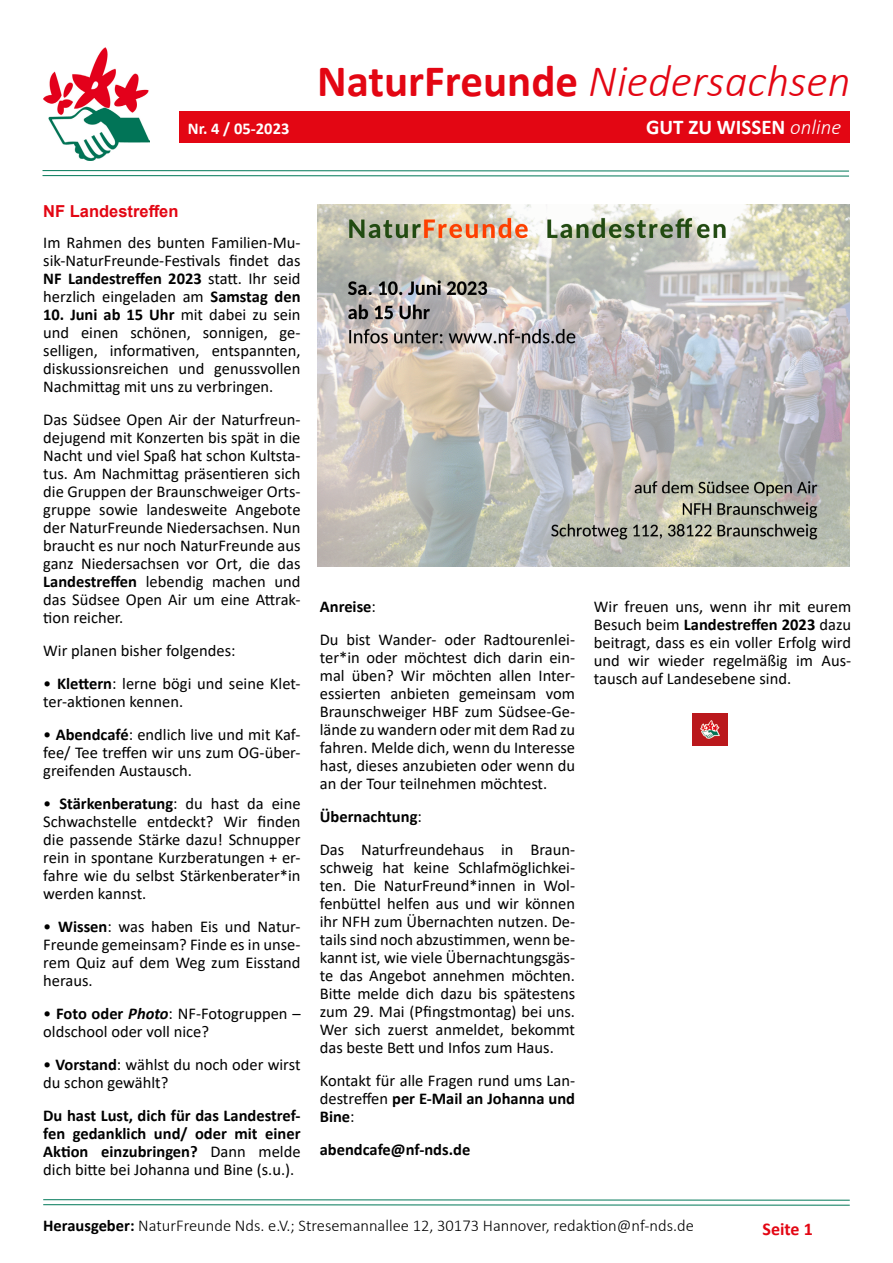
<style>
.page{position:relative;width:893px;height:1263px;background:#fff}
.page>*{position:absolute;margin:0;border:0;box-sizing:border-box;transform-origin:0 0}
.t1{font:italic 300 45px "Calibri";color:#e30613}
.t2{font:700 21px "Calibri";color:#fff}
.t3{font:700 18px "Calibri";color:#e30613}
.t4{font:16.5px/18px "Calibri";color:#000;text-align:justify}
.t5{font:700 16.5px/18px "Calibri";color:#000;text-align:justify}
.t6{font:300 16.5px "Calibri";color:#000}
.t7{font:700 16.5px "Arial";color:#e30613}
.t8{font:700 16.5px "Calibri";color:#fff}
.s1{font-weight:700;font-style:normal}
.s2{font-weight:300;font-style:italic}
.s3{font-weight:700}
.s4{font-weight:700;font-style:italic}
.s5{font-weight:400}
</style>
<div class="page">
<img style="left:43px;top:47px;width:107px;height:113px">
<div style="left:179px;top:111px;width:671px;height:31px;background:#e30613"></div>
<svg style="left:42px;top:170px;width:807px;height:7px"></svg>
<svg style="left:43px;top:1199px;width:807px;height:7px"></svg>
<img style="left:693px;top:713px;width:34px;height:32px">
<img style="left:317px;top:205px;width:532px;height:361px">
<h1 class="t1" style="left:317px;top:53px;width:535px"><span class="s1">NaturFreunde</span> Niedersachsen</h1>
<p class="t8" style="left:188px;top:117px;width:103px">Nr. 4 / 05-2023</p>
<p class="t2" style="left:646px;top:113px;width:197px">GUT ZU WISSEN <span class="s2">online</span></p>
<p class="t7" style="left:43px;top:199px;width:137px">NF Landestreffen</p>
<p class="t4" style="left:43px;top:233px;width:259px">Im Rahmen des bunten Familien-Mu&shy;sik-NaturFreunde-Festivals findet das <span class="s3">NF Landestreffen 2023</span> statt. Ihr seid herzlich eingeladen am <span class="s3">Samstag den</span></p>
<p class="t4" style="left:43px;top:305px;width:259px"><span class="s3">10. Juni ab 15 Uhr</span> mit dabei zu sein und einen schönen, sonnigen, ge&shy;selligen, informativen, entspannten, diskussionsreichen und genussvollen Nachmittag mit uns zu verbringen.</p>
<p class="t4" style="left:43px;top:410px;width:259px">Das Südsee Open Air der Naturfreun&shy;dejugend mit Konzerten bis spät in die Nacht und viel Spaß hat schon Kultsta&shy;tus. Am Nachmittag präsentieren sich die Gruppen der Braunschweiger Orts&shy;gruppe sowie landesweite Angebote der NaturFreunde Niedersachsen. Nun braucht es nur noch NaturFreunde aus ganz Niedersachsen vor Ort, die das <span class="s3">Landestreffen</span> lebendig machen und das Südsee Open Air um eine Attrak&shy;tion reicher.</p>
<p class="t4" style="left:43px;top:641px;width:194px">Wir planen bisher folgendes:</p>
<p class="t4" style="left:43px;top:674px;width:259px">• <span class="s3">Klettern</span>: lerne bögi und seine Klet&shy;ter-aktionen kennen.</p>
<p class="t4" style="left:43px;top:725px;width:259px">• <span class="s3">Abendcafé</span>: endlich live und mit Kaf&shy;fee/ Tee treffen wir uns zum OG-über&shy;greifenden Austausch.</p>
<p class="t4" style="left:43px;top:794px;width:259px">• <span class="s3">Stärkenberatung</span>: du hast da eine Schwachstelle entdeckt? Wir finden die passende Stärke dazu! Schnupper rein in spontane Kurzberatungen + er&shy;fahre wie du selbst Stärkenberater*in werden kannst.</p>
<p class="t4" style="left:43px;top:917px;width:259px">• <span class="s3">Wissen</span>: was haben Eis und Natur-Freunde gemeinsam? Finde es in unse&shy;rem Quiz auf dem Weg zum Eisstand heraus.</p>
<p class="t4" style="left:43px;top:1004px;width:259px">• <span class="s3">Foto oder</span> <span class="s4">Photo</span>: NF-Fotogruppen – oldschool oder voll nice?</p>
<p class="t4" style="left:43px;top:1055px;width:259px">• <span class="s3">Vorstand</span>: wählst du noch oder wirst du schon gewählt?</p>
<p class="t5" style="left:43px;top:1106px;width:259px">Du hast Lust, dich für das Landestref&shy;fen gedanklich und/ oder mit einer Aktion einzubringen? <span class="s5">Dann melde dich bitte bei Johanna und Bine (s.u.).</span></p>
<p class="t4" style="left:320px;top:589px;width:257px;line-height:33px"><span class="s3">Anreise</span>:<br>Du bist Wander- oder Radtourenlei-</p>
<p class="t4" style="left:320px;top:648px;width:257px">ter*in oder möchtest dich darin ein&shy;mal üben? Wir möchten allen Inter&shy;essierten anbieten gemeinsam vom Braunschweiger HBF zum Südsee-Ge&shy;lände zu wandern oder mit dem Rad zu fahren. Melde dich, wenn du Interesse hast, dieses anzubieten oder wenn du an der Tour teilnehmen möchtest.</p>
<p class="t4" style="left:320px;top:799px;width:257px;line-height:33px"><span class="s3">Übernachtung</span>:<br>Das Naturfreundehaus in Braun-</p>
<p class="t4" style="left:320px;top:858px;width:257px">schweig hat keine Schlafmöglichkei&shy;ten. Die NaturFreund*innen in Wol&shy;fenbüttel helfen aus und wir können ihr NFH zum Übernachten nutzen. De&shy;tails sind noch abzustimmen, wenn be&shy;kannt ist, wie viele Übernachtungsgäs&shy;te das Angebot annehmen möchten.<br>Bitte melde dich dazu bis spätestens zum 29. Mai (Pfingstmontag) bei uns.<br>Wer sich zuerst anmeldet, bekommt das beste Bett und Infos zum Haus.</p>
<p class="t4" style="left:320px;top:1071px;width:257px">Kontakt für alle Fragen rund ums Lan&shy;destreffen <span class="s3">per E-Mail an Johanna und Bine</span>:</p>
<p class="t5" style="left:320px;top:1140px;width:152px">abendcafe@nf-nds.de</p>
<p class="t4" style="left:594px;top:597px;width:259px">Wir freuen uns, wenn ihr mit eurem Besuch beim <span class="s3">Landestreffen 2023</span> dazu beitragt, dass es ein voller Erfolg wird und wir wieder regelmäßig im Aus&shy;tausch auf Landesebene sind.</p>
<p class="t6" style="left:43px;top:1215px;width:652px"><span class="s3">Herausgeber:</span> NaturFreunde Nds. e.V.; Stresemannallee 12, 30173 Hannover, redaktion@nf-nds.de</p>
<p class="t3" style="left:763px;top:1216px;width:52px">Seite 1</p>
</div>
